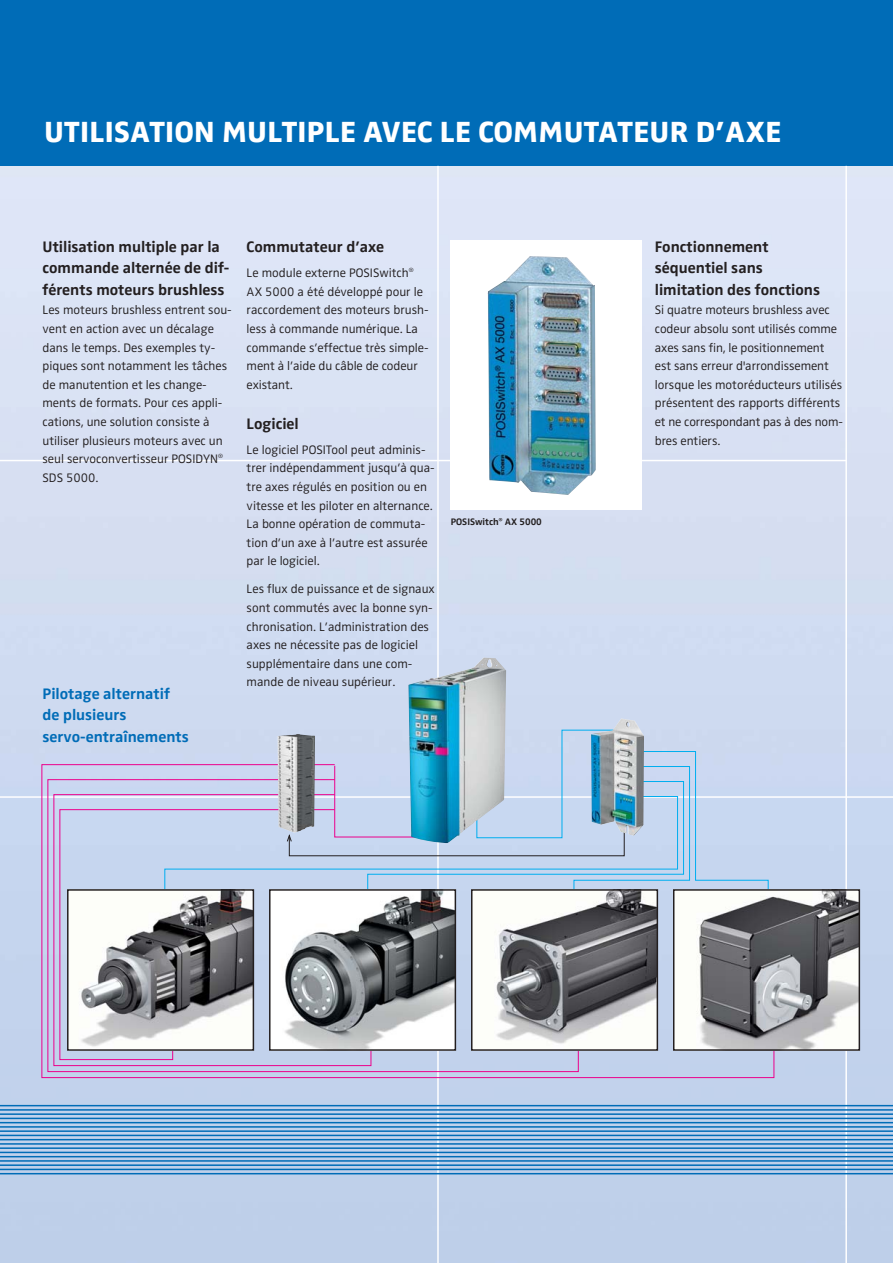
<style>
.page{position:relative;width:893px;height:1263px;background:#fff}
.page>*{position:absolute;margin:0;border:0;box-sizing:border-box;transform-origin:0 0}
.t1{font:800 30.15px "Zwo";letter-spacing:.01em;color:#fff}
.t2{font:700 15.75px/21.5px "Zwo";color:#231f20}
.t3{font:700 15.75px/21.5px "Zwo";color:#006cb7}
.t4{font:300 12.75px/18.6px "Zwo";color:#231f20}
.t5{font:700 9.75px "Zwo";color:#231f20}
</style>
<div class="page">
<img style="left:0;top:166px;width:893px;height:1097px">
<hr style="left:0;top:460px;width:846px;height:1px;background:#fff">
<hr style="left:0;top:796px;width:893px;height:2px;background:#fff">
<div style="left:0;top:0;width:893px;height:166px;background:#006cb7"></div>
<hr style="left:845px;top:166px;width:2px;height:1097px;background:#fff">
<hr style="left:437px;top:166px;width:2px;height:1097px;background:#fff">
<div style="left:451px;top:240px;width:191px;height:270px;background:#fff"></div>
<img style="left:488px;top:256px;width:108px;height:239px">
<svg style="left:41px;top:764px;width:734px;height:314px;background:#c6bee3"></svg>
<svg style="left:47px;top:779px;width:532px;height:293px;background:#c6c3e5"></svg>
<svg style="left:53px;top:794px;width:319px;height:272px;background:#cbbae1"></svg>
<svg style="left:59px;top:809px;width:276px;height:251px;background:#c6cdea"></svg>
<div style="left:164px;top:729px;width:514px;height:165px;background:#cbd8ef"></div>
<svg style="left:286px;top:751px;width:483px;height:146px;background:#c2d4ee"></svg>
<img style="left:591px;top:718px;width:53px;height:118px">
<img style="left:278px;top:734px;width:37px;height:99px">
<img style="left:408px;top:657px;width:98px;height:186px">
<img style="left:70px;top:892px;width:181px;height:156px">
<div style="left:67px;top:889px;width:187px;height:162px;border:2px solid #231f20"></div>
<img style="left:676px;top:892px;width:181px;height:156px">
<div style="left:673px;top:889px;width:187px;height:162px;border:2px solid #231f20"></div>
<img style="left:272px;top:892px;width:181px;height:156px">
<div style="left:269px;top:889px;width:187px;height:162px;border:2px solid #231f20"></div>
<img style="left:474px;top:892px;width:181px;height:156px">
<div style="left:471px;top:889px;width:187px;height:162px;border:2px solid #231f20"></div>
<hr style="left:0;top:1105px;width:893px;height:1px;background:#006cb7">
<hr style="left:0;top:1109px;width:893px;height:2px;background:#006cb7">
<hr style="left:0;top:1113px;width:893px;height:2px;background:#006cb7">
<hr style="left:0;top:1118px;width:893px;height:1px;background:#006cb7">
<hr style="left:0;top:1122px;width:893px;height:1px;background:#006cb7">
<hr style="left:0;top:1126px;width:893px;height:2px;background:#006cb7">
<hr style="left:0;top:1130px;width:893px;height:2px;background:#006cb7">
<hr style="left:0;top:1135px;width:893px;height:1px;background:#006cb7">
<hr style="left:0;top:1139px;width:893px;height:1px;background:#006cb7">
<hr style="left:0;top:1143px;width:893px;height:2px;background:#006cb7">
<hr style="left:0;top:1147px;width:893px;height:2px;background:#006cb7">
<hr style="left:0;top:1152px;width:893px;height:1px;background:#006cb7">
<hr style="left:0;top:1156px;width:893px;height:1px;background:#006cb7">
<hr style="left:0;top:1160px;width:893px;height:2px;background:#006cb7">
<hr style="left:0;top:1164px;width:893px;height:2px;background:#006cb7">
<hr style="left:0;top:1169px;width:893px;height:1px;background:#006cb7">
<hr style="left:0;top:1173px;width:893px;height:1px;background:#006cb7">
<h1 class="t1" style="left:44px;top:121px;width:739px">UTILISATION MULTIPLE AVEC LE COMMUTATEUR D’AXE</h1>
<p class="t2" style="left:43px;top:237px;width:188px">Utilisation multiple par la commande alternée de dif&shy;férents moteurs brushless</p>
<p class="t4" style="left:43px;top:302px;width:191px">Les moteurs brushless entrent sou&shy;vent en action avec un décalage dans le temps. Des exemples ty&shy;piques sont notamment les tâches de manutention et les change&shy;ments de formats. Pour ces appli&shy;cations, une solution consiste à utiliser plusieurs moteurs avec un seul servoconvertisseur POSIDYN<sup>®<br></sup>SDS 5000.</p>
<p class="t3" style="left:43px;top:684px;width:148px">Pilotage alternatif de plusieurs servo-entraînements</p>
<p class="t2" style="left:247px;top:238px;width:139px">Commutateur d’axe</p>
<p class="t4" style="left:247px;top:265px;width:183px">Le module externe POSISwitch<sup>®<br></sup>AX 5000 a été développé pour le raccordement des moteurs brush&shy;less à commande numérique. La commande s’effectue très simple&shy;ment à l’aide du câble de codeur existant.</p>
<p class="t2" style="left:247px;top:414px;width:54px">Logiciel</p>
<p class="t4" style="left:247px;top:441px;width:190px">Le logiciel POSITool peut adminis&shy;trer indépendamment jusqu’à qua&shy;tre axes régulés en position ou en vitesse et les piloter en alternance.<br>La bonne opération de commuta&shy;tion d’un axe à l’autre est assurée par le logiciel.</p>
<p class="t4" style="left:247px;top:581px;width:190px">Les flux de puissance et de signaux sont commutés avec la bonne syn&shy;chronisation. L’administration des axes ne nécessite pas de logiciel supplémentaire dans une com&shy;mande de niveau supérieur.</p>
<p class="t5" style="left:451px;top:518px;width:93px">POSISwitch<sup>®</sup> AX 5000</p>
<p class="t2" style="left:655px;top:237px;width:167px">Fonctionnement séquentiel sans limitation des fonctions</p>
<p class="t4" style="left:655px;top:302px;width:190px">Si quatre moteurs brushless avec codeur absolu sont utilisés comme axes sans fin, le positionnement est sans erreur d'arrondissement lorsque les motoréducteurs utilisés présentent des rap ports différents et ne corres pon dant pas à des nom&shy;bres entiers.</p>
</div>
